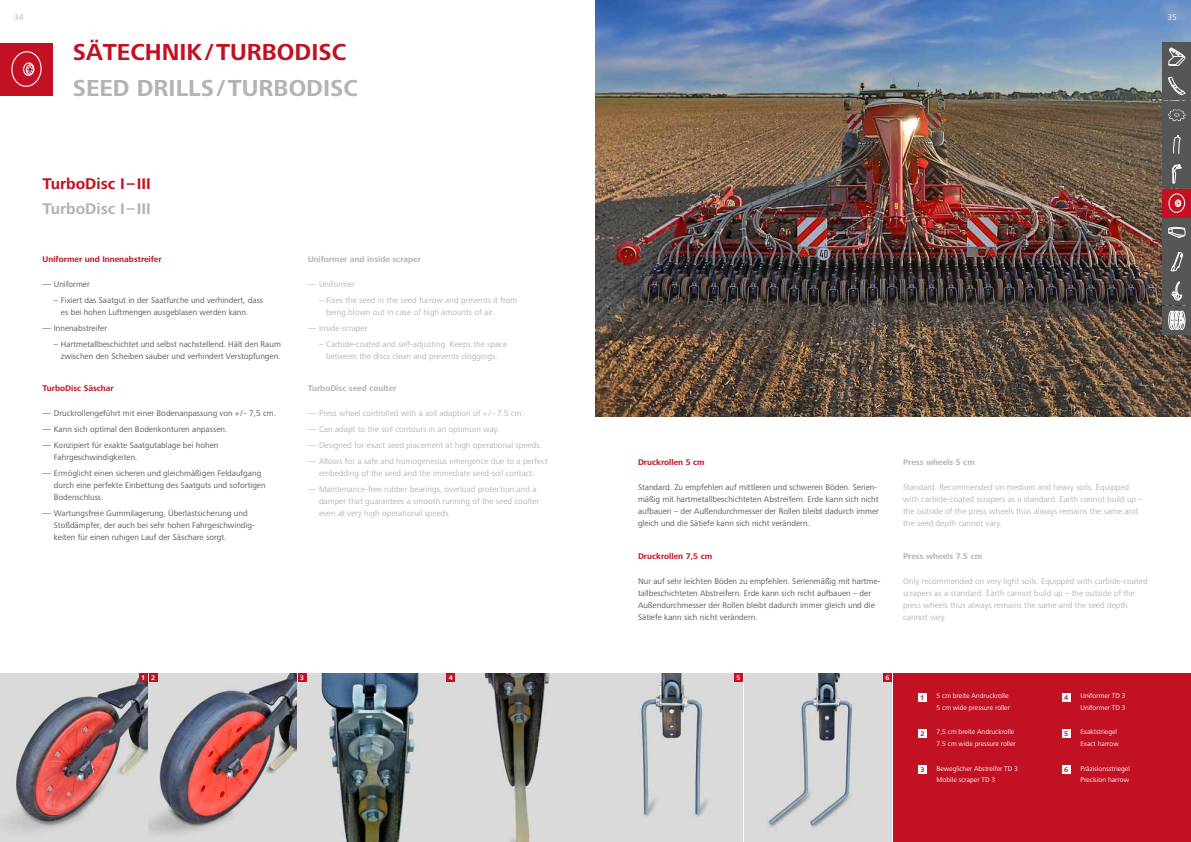
<style>
.page{position:relative;width:1191px;height:842px;background:#fff}
.page>*{position:absolute;margin:0;border:0;box-sizing:border-box;transform-origin:0 0}
.t1{font:700 24px "Frutiger Next LTW1 G";color:#b1b4b4}
.t2{font:700 24px "Frutiger Next LTW1 G";color:#c11123}
.t3{font:700 16px "Frutiger Next LTW1 G";color:#c11123}
.t4{font:700 16px "Frutiger Next LTW1 G";color:#b1b4b4}
.t5{font:8.5px/12px "Frutiger Next LTW1 G";color:#555756}
.t6{font:8.5px/12px "Frutiger Next LTW1 G";color:#b1b4b4}
.t7{font:700 8.5px "Frutiger Next LTW1 G";color:#b1b4b4}
.t8{font:700 8.5px "Frutiger Next LTW1 G";color:#c11123}
.t9{font:8.5px "Frutiger Next LTW1 G";color:#fff}
.t10{font:7px/11.3px "Frutiger Next LTW1 G";color:#fff}
.t11{font:700 7px "Frutiger Next LTW1 G";color:#fff}
.t12{font:700 7px "Frutiger Next LTW1 G";color:#c11123}
</style>
<div class="page">
<div style="left:893px;top:673px;width:298px;height:169px;background:#c11123"></div>
<img style="left:0;top:673px;width:147px;height:169px">
<img style="left:298px;top:673px;width:593px;height:169px">
<img style="left:149px;top:673px;width:147px;height:169px">
<img style="left:595px;top:0;width:596px;height:417px">
<div style="left:298px;top:673px;width:8px;height:9px;background:#c11123"></div>
<div style="left:446px;top:673px;width:9px;height:9px;background:#c11123"></div>
<div style="left:139px;top:673px;width:8px;height:9px;background:#c11123"></div>
<div style="left:149px;top:673px;width:8px;height:9px;background:#c11123"></div>
<div style="left:918px;top:693px;width:8px;height:9px;background:#fff"></div>
<div style="left:918px;top:729px;width:8px;height:9px;background:#fff"></div>
<div style="left:918px;top:766px;width:8px;height:8px;background:#fff"></div>
<div style="left:1062px;top:729px;width:8px;height:9px;background:#fff"></div>
<div style="left:1062px;top:693px;width:8px;height:9px;background:#fff"></div>
<div style="left:1062px;top:766px;width:8px;height:8px;background:#fff"></div>
<div style="left:734px;top:673px;width:9px;height:9px;background:#c11123"></div>
<div style="left:883px;top:673px;width:8px;height:9px;background:#c11123"></div>
<div style="left:0;top:43px;width:53px;height:52px;background:#c11123"></div>
<svg style="left:11px;top:51px;width:31px;height:36px"></svg>
<div style="left:1162px;top:160px;width:29px;height:28px;background:#555756"></div>
<svg style="left:1172px;top:164px;width:9px;height:20px"></svg>
<div style="left:1162px;top:247px;width:29px;height:29px;background:#555756"></div>
<svg style="left:1170px;top:252px;width:13px;height:20px"></svg>
<div style="left:1162px;top:306px;width:29px;height:28px;background:#555756"></div>
<div style="left:1179px;top:311px;width:6px;height:19px;border:1px solid #fff;border-radius:50%"></div>
<svg style="left:1168px;top:310px;width:16px;height:20px"></svg>
<div style="left:1162px;top:130px;width:29px;height:29px;background:#555756"></div>
<svg style="left:1173px;top:135px;width:7px;height:19px"></svg>
<div style="left:1162px;top:189px;width:29px;height:28px;background:#c11123"></div>
<svg style="left:1168px;top:194px;width:17px;height:19px"></svg>
<div style="left:1174px;top:199px;width:7px;height:8px;border:1px solid #fff;border-radius:50%"></div>
<div style="left:1162px;top:101px;width:29px;height:28px;background:#555756"></div>
<svg style="left:1168px;top:109px;width:17px;height:12px"></svg>
<div style="left:1162px;top:72px;width:29px;height:28px;background:#555756"></div>
<svg style="left:1168px;top:76px;width:17px;height:19px"></svg>
<div style="left:1162px;top:43px;width:29px;height:28px;background:#555756"></div>
<svg style="left:1168px;top:47px;width:17px;height:19px"></svg>
<div style="left:1162px;top:218px;width:29px;height:29px;background:#555756"></div>
<svg style="left:1168px;top:226px;width:17px;height:12px"></svg>
<div style="left:1162px;top:277px;width:29px;height:28px;background:#555756"></div>
<svg style="left:1171px;top:281px;width:11px;height:20px"></svg>
<p class="t6" style="left:14px;top:12px;width:11px">34</p>
<p class="t9" style="left:1167px;top:13px;width:11px">35</p>
<h1 class="t2" style="left:73px;top:38px;width:275px">SÄTECHNIK/TURBODISC</h1>
<h1 class="t1" style="left:73px;top:74px;width:286px">SEED DRILLS/TURBODISC</h1>
<h2 class="t3" style="left:43px;top:174px;width:110px">TurboDisc I–III</h2>
<h2 class="t4" style="left:43px;top:199px;width:110px">TurboDisc I –III</h2>
<p class="t8" style="left:43px;top:254px;width:121px">Uniformer und Innenabstreifer</p>
<p class="t5" style="left:43px;top:278px;width:49px">― Uniformer</p>
<p class="t5" style="left:61px;top:294px;width:204px;text-indent:-7px">– Fixiert das Saatgut in der Saatfurche und verhindert, dass es bei hohen Luftmengen ausgeblasen werden kann.</p>
<p class="t5" style="left:43px;top:322px;width:66px">― Innenabstreifer</p>
<p class="t5" style="left:54px;top:338px;width:228px;text-align:right">– Hartmetallbeschichtet und selbst nachstellend. Hält den Raum zwischen den Scheiben sauber und verhindert Verstopfungen.</p>
<p class="t8" style="left:43px;top:384px;width:73px">TurboDisc Säschar</p>
<p class="t5" style="left:43px;top:406px;width:235px;line-height:16px">― Druckrollengeführt mit einer Bodenanpassung von +/- 7,5 cm. ― Kann sich optimal den Bodenkonturen anpassen.<br>― Konzipiert für exakte Saatgutablage bei hohen</p>
<p class="t5" style="left:43px;top:450px;width:220px;line-height:16px;text-indent:11px">Fahrgeschwindigkeiten.<br>― Ermöglicht einen sicheren und gleichmäßigen Feldaufgang</p>
<p class="t5" style="left:54px;top:480px;width:213px">durch eine perfekte Einbettung des Saatguts und sofortigen<br>Bodenschluss.</p>
<p class="t5" style="left:54px;top:508px;width:202px;text-indent:-11px">― Wartungsfreie Gummilagerung, Überlastsicherung und<br>Stoßdämpfer, der auch bei sehr hohen Fahrgeschwindig&shy;keiten für einen ruhigen Lauf der Säschare sorgt.</p>
<p class="t7" style="left:308px;top:254px;width:115px">Uniformer and inside scraper</p>
<p class="t6" style="left:308px;top:278px;width:49px">― Uniformer</p>
<p class="t6" style="left:326px;top:294px;width:193px;text-indent:-7px">– Fixes the seed in the seed furrow and prevents it from being blown out in case of high amounts of air.</p>
<p class="t6" style="left:308px;top:322px;width:61px">― Inside scraper</p>
<p class="t6" style="left:319px;top:338px;width:190px;text-align:center">– Carbide-coated and self-adjusting. Keeps the space between the discs clean and prevents cloggings.</p>
<p class="t7" style="left:308px;top:384px;width:90px">TurboDisc seed coulter</p>
<p class="t6" style="left:308px;top:406px;width:242px;line-height:16px">― Press wheel controlled with a soil adaption of +/- 7.5 cm.<br>― Can adapt to the soil contours in an optimum way.<br>― Designed for exact seed placement at high operational speeds. ― Allows for a safe and homogeneous emergence due to a perfect</p>
<p class="t6" style="left:308px;top:466px;width:230px;line-height:16px;text-align:right">embedding of the seed and the immediate seed-soil contact.<br>― Maintenance-free rubber bearings, overload protection and a</p>
<p class="t6" style="left:319px;top:496px;width:222px">damper that guarantees a smooth running of the seed coulter even at very high operational speeds.</p>
<p class="t11" style="left:141px;top:674px;width:16px">1 2</p>
<p class="t11" style="left:300px;top:674px;width:6px">3</p>
<p class="t11" style="left:449px;top:674px;width:6px">4</p>
<p class="t8" style="left:638px;top:458px;width:68px">Druckrollen 5 cm</p>
<p class="t5" style="left:638px;top:482px;width:242px">Standard. Zu empfehlen auf mittleren und schweren Böden. Serien&shy;mäßig mit hartmetallbeschichteten Abstreifern. Erde kann sich nicht aufbauen – der Außendurchmesser der Rollen bleibt dadurch immer gleich und die Sätiefe kann sich nicht verändern.</p>
<p class="t8" style="left:638px;top:551px;width:76px">Druckrollen 7,5 cm</p>
<p class="t5" style="left:638px;top:575px;width:244px">Nur auf sehr leichten Böden zu empfehlen. Serienmäßig mit hartme&shy;tallbeschichteten Abstreifern. Erde kann sich nicht aufbauen – der Außendurchmesser der Rollen bleibt dadurch immer gleich und die Sätiefe kann sich nicht verändern.</p>
<p class="t7" style="left:903px;top:458px;width:73px">Press wheels 5 cm</p>
<p class="t6" style="left:903px;top:482px;width:241px">Standard. Recommended on medium and heavy soils. Equipped with carbide-coated scrapers as a standard. Earth cannot build up – the outside of the press wheels thus always remains the same and the seed depth cannot vary.</p>
<p class="t7" style="left:903px;top:551px;width:81px">Press wheels 7.5 cm</p>
<p class="t6" style="left:903px;top:575px;width:246px">Only recommended on very light soils. Equipped with carbide-coated scrapers as a standard. Earth cannot build up – the outside of the press wheels thus always remains the same and the seed depth cannot vary.</p>
<p class="t11" style="left:736px;top:674px;width:6px">5</p>
<p class="t11" style="left:885px;top:674px;width:6px">6</p>
<p class="t12" style="left:920px;top:694px;width:6px">1</p>
<p class="t10" style="left:936px;top:690px;width:75px">5 cm breite Andruckrolle<br>5 cm wide pressure roller</p>
<p class="t12" style="left:920px;top:730px;width:6px">2</p>
<p class="t10" style="left:936px;top:727px;width:81px">7,5 cm breite Andruckrolle<br>7.5 cm wide pressure roller</p>
<p class="t12" style="left:920px;top:766px;width:6px">3</p>
<p class="t10" style="left:936px;top:763px;width:83px">Beweglicher Abstreifer TD 3<br>Mobile scraper TD 3</p>
<p class="t12" style="left:1064px;top:693px;width:6px">4</p>
<p class="t10" style="left:1080px;top:690px;width:47px">Uniformer TD 3<br>Uniformer TD 3</p>
<p class="t12" style="left:1064px;top:730px;width:6px">5</p>
<p class="t10" style="left:1080px;top:727px;width:40px">Exaktstriegel<br>Exact harrow</p>
<p class="t12" style="left:1064px;top:766px;width:6px">6</p>
<p class="t10" style="left:1080px;top:763px;width:51px">Präzisionsstriegel<br>Precision harrow</p>
</div>
